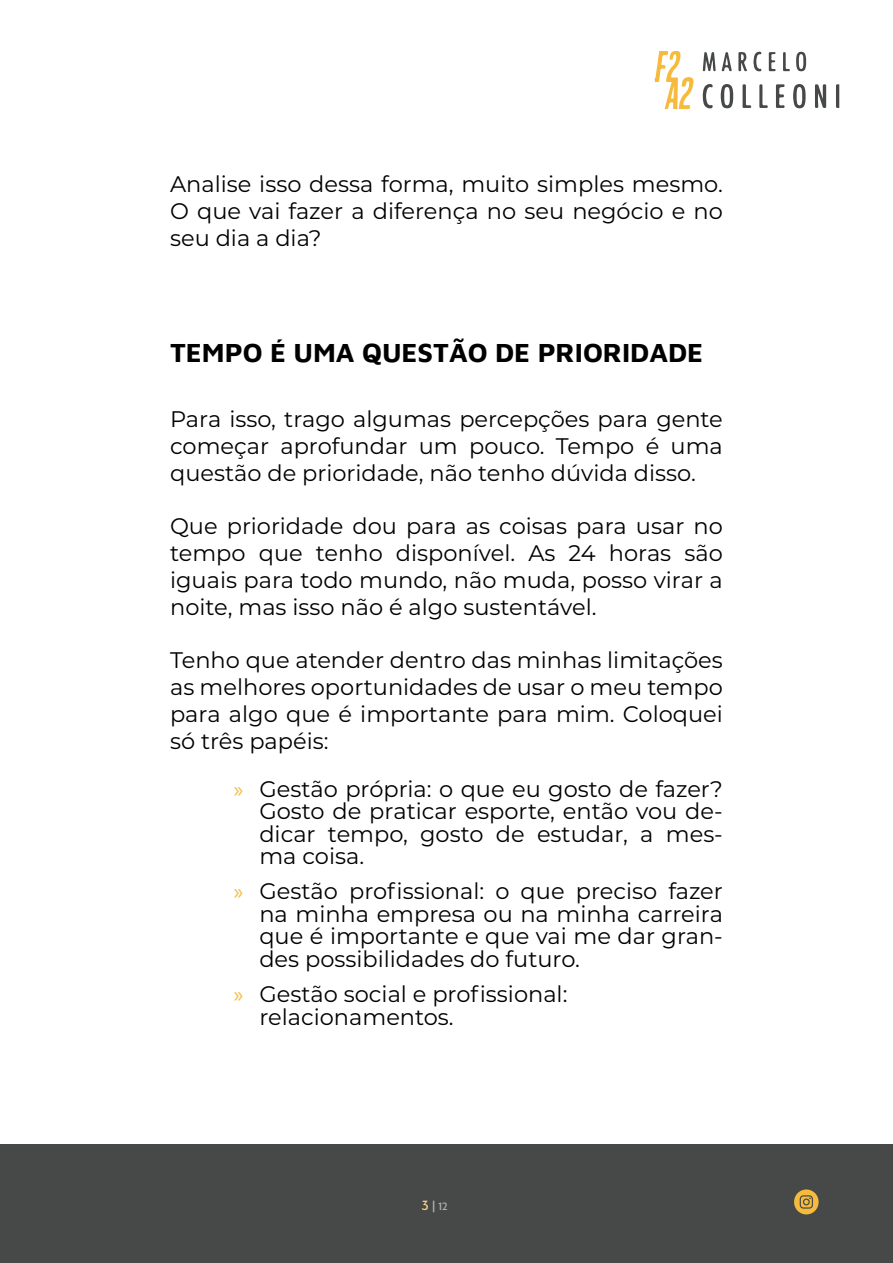
<style>
.page{position:relative;width:893px;height:1263px;background:#fff}
.page>*{position:absolute;margin:0;border:0;box-sizing:border-box;transform-origin:0 0}
.t1{font:700 27px "Maven Pro";color:#000}
.Body{font:22.5px/27px "Montserrat";color:#000;text-align:justify}
.t2{font:500 12px "Serenity";color:#b3b0b1}
.s1{font-family:"Myriad Pro";color:#f6bb3d}
.s2{font-size:15px;color:#fad388}
.s3{font-size:15px}
</style>
<div class="page">
<div style="left:0;top:1144px;width:893px;height:119px;background:#474949"></div>
<svg style="left:836px;top:84px;width:3px;height:24px"></svg>
<svg style="left:655px;top:51px;width:38px;height:58px"></svg>
<svg style="left:815px;top:84px;width:11px;height:24px"></svg>
<svg style="left:720px;top:84px;width:13px;height:24px"></svg>
<svg style="left:793px;top:84px;width:13px;height:24px"></svg>
<svg style="left:776px;top:84px;width:9px;height:24px"></svg>
<svg style="left:796px;top:52px;width:10px;height:19px"></svg>
<svg style="left:703px;top:84px;width:10px;height:25px"></svg>
<svg style="left:738px;top:52px;width:9px;height:19px"></svg>
<svg style="left:743px;top:84px;width:8px;height:24px"></svg>
<svg style="left:703px;top:52px;width:29px;height:19px"></svg>
<svg style="left:759px;top:84px;width:9px;height:24px"></svg>
<svg style="left:769px;top:52px;width:7px;height:19px"></svg>
<svg style="left:753px;top:51px;width:8px;height:21px"></svg>
<svg style="left:783px;top:52px;width:7px;height:19px"></svg>
<svg style="left:794px;top:1189px;width:25px;height:25px"></svg>
<p class="Body" style="left:170px;top:170px;width:554px">Analise isso dessa forma, muito simples mesmo.<br>O que vai fazer a diferença no seu negócio e no seu dia a dia?</p>
<h2 class="t1" style="left:170px;top:334px;width:535px">TEMPO É UMA QUESTÃO DE PRIORIDADE</h2>
<p class="Body" style="left:170px;top:405px;width:554px">Para isso, trago algumas percepções para gente começar aprofundar um pouco. Tempo é uma questão de prioridade, não tenho dúvida disso.</p>
<p class="Body" style="left:170px;top:512px;width:554px">Que prioridade dou para as coisas para usar no tempo que tenho disponível. As 24 horas são iguais para todo mundo, não muda, posso virar a noite, mas isso não é algo sustentável.</p>
<p class="Body" style="left:170px;top:645px;width:554px">Tenho que atender dentro das minhas limitações as melhores oportunidades de usar o meu tempo para algo que é importante para mim. Coloquei só três papéis:</p>
<p class="Body" style="left:259px;top:776px;width:465px;line-height:22.5px;text-indent:-26px"><span class="s1">»</span> Gestão própria: o que eu gosto de fazer?<br>Gosto de praticar esporte, então vou de&shy;dicar tempo, gosto de estudar, a mes&shy;ma coisa.</p>
<p class="Body" style="left:259px;top:879px;width:465px;line-height:22.5px;text-indent:-26px"><span class="s1">»</span> Gestão profissional: o que preciso fazer na minha empresa ou na minha carreira que é importante e que vai me dar gran&shy;des possibilidades do futuro.</p>
<p class="Body" style="left:259px;top:982px;width:310px;line-height:22.5px;text-indent:-26px"><span class="s1">»</span> Gestão social e profissional: relacionamentos.</p>
<p class="t2" style="left:422px;top:1200px;width:27px"><span class="s2">3</span><span class="s3">|</span> 12</p>
</div>
